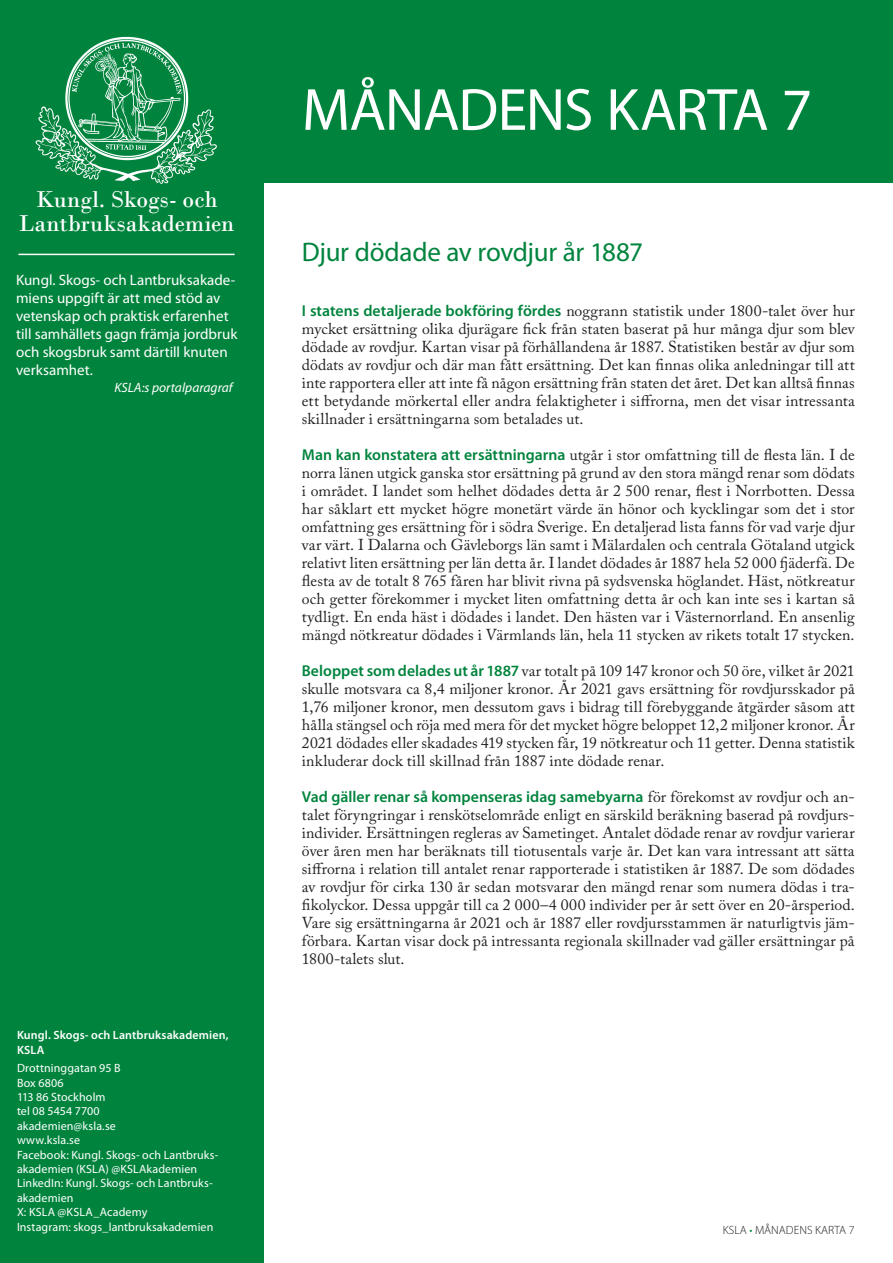
<style>
.page{position:relative;width:893px;height:1263px;background:#fff}
.page>*{position:absolute;margin:0;border:0;box-sizing:border-box;transform-origin:0 0}
.t1{font:60px "Myriad Pro";letter-spacing:-.02em;color:#fff}
.Rubrik_2{font:27px "Myriad Pro";letter-spacing:-.015em;color:#00843d}
.brödtext_utan_indrag{font:24px/24px "Bodoni";color:#fff;text-align:center}
.brödtext{font:15.75px/18px "Adobe Caslon Pro";letter-spacing:.005em;color:#231f20;text-align:justify}
.Text_i_ruta{font:15px/18px "Myriad Pro";color:#fff}
.Text_i_ruta-2{font:italic 13.5px "Myriad Pro";letter-spacing:.005em;color:#fff}
.t2{font:12px "Myriad Pro";letter-spacing:.01em;color:#fff}
.t3{font:600 12px/14.4px "Myriad Pro";letter-spacing:.01em;color:#fff}
.t4{font:300 12px "Myriad Pro";color:#231f20}
.s1{font-family:"Myriad Pro";font-weight:600;color:#00843d}
.s2{color:#00843d}
</style>
<div class="page">
<div style="left:0;top:0;width:893px;height:183px;background:#00843d"></div>
<div style="left:0;top:0;width:264px;height:1263px;background:#00843d"></div>
<hr style="left:18px;top:254px;width:217px;height:1px;background:#fff">
<img style="left:35px;top:36px;width:182px;height:148px">
<p class="brödtext_utan_indrag" style="left:19px;top:187px;width:217px">Kungl. Skogs- och<br>Lantbruksakademien</p>
<p class="Text_i_ruta" style="left:16px;top:272px;width:223px">Kungl. Skogs- och Lantbruksakade&shy;miens uppgift är att med stöd av vetenskap och praktisk erfarenhet till samhällets gagn främja jordbruk och skogsbruk samt därtill knuten verksamhet.</p>
<p class="Text_i_ruta-2" style="left:114px;top:380px;width:120px">KSLA:s portalparagraf</p>
<p class="t3" style="left:17px;top:1028px;width:213px">Kungl. Skogs- och Lantbruksakademien,<br>KSLA</p>
<p class="t2" style="left:17px;top:1062px;width:105px">Drottninggatan 95 B</p>
<p class="t2" style="left:17px;top:1076px;width:48px">Box 6806</p>
<p class="t2" style="left:17px;top:1090px;width:90px">113 86 Stockholm</p>
<p class="t2" style="left:17px;top:1105px;width:84px">tel 08 5454 7700</p>
<p class="t2" style="left:17px;top:1119px;width:100px">akademien@ksla.se</p>
<p class="t2" style="left:17px;top:1134px;width:65px">www.ksla.se</p>
<p class="t2" style="left:17px;top:1148px;width:203px">Facebook: Kungl. Skogs- och Lantbruks-</p>
<p class="t2" style="left:17px;top:1162px;width:182px">akademien (KSLA) @KSLAkademien</p>
<p class="t2" style="left:17px;top:1177px;width:197px">LinkedIn: Kungl. Skogs- och Lantbruks-</p>
<p class="t2" style="left:17px;top:1191px;width:58px">akademien</p>
<p class="t2" style="left:17px;top:1206px;width:132px">X: KSLA @KSLA_Academy</p>
<p class="t2" style="left:17px;top:1220px;width:198px">Instagram: skogs_lantbruksakademien</p>
<p class="t1" style="left:302px;top:77px;width:512px">MÅNADENS KARTA 7</p>
<p class="Rubrik_2" style="left:302px;top:238px;width:342px">Djur dödade av rovdjur år 1887</p>
<p class="brödtext" style="left:302px;top:301px;width:554px"><span class="s1">I statens detaljerade bokföring fördes</span> noggrann statistik under 1800-talet över hur mycket ersättning olika djurägare fick från staten baserat på hur många djur som blev dödade av rovdjur. Kartan visar på förhållandena år 1887. Statistiken består av djur som dödats av rovdjur och där man fått ersättning. Det kan finnas olika anledningar till att inte rapportera eller att inte få någon ersättning från staten det året. Det kan alltså finnas ett betydande mörkertal eller andra felaktigheter i siffrorna, men det visar intressanta skillnader i ersättningarna som betalades ut.</p>
<p class="brödtext" style="left:302px;top:445px;width:554px"><span class="s1">Man kan konstatera att ersättningarna</span> utgår i stor omfattning till de flesta län. I de norra länen utgick ganska stor ersättning på grund av den stora mängd renar som dödats i området. I landet som helhet dödades detta år 2 500 renar, flest i Norrbotten. Dessa har såklart ett mycket högre monetärt värde än hönor och kycklingar som det i stor omfattning ges ersättning för i södra Sverige. En detaljerad lista fanns för vad varje djur var värt. I Dalarna och Gävleborgs län samt i Mälardalen och centrala Götaland utgick relativt liten ersättning per län detta år. I landet dödades år 1887 hela 52 000 fjäderfä. De flesta av de totalt 8 765 fåren har blivit rivna på sydsvenska höglandet. Häst, nötkreatur och getter förekommer i mycket liten omfattning detta år och kan inte ses i kartan så tydligt. En enda häst i dödades i landet. Den hästen var i Västernorrland. En ansenlig mängd nötkreatur dödades i Värmlands län, hela 11 stycken av rikets totalt 17 stycken.</p>
<p class="brödtext" style="left:302px;top:661px;width:554px"><span class="s1">Beloppet som delades ut år 1887</span> var totalt på 109 147 kronor och 50 öre, vilket år 2021 skulle motsvara ca 8,4 miljoner kronor. År 2021 gavs ersättning för rovdjursskador på 1,76 miljoner kronor, men dessutom gavs i bidrag till förebyggande åtgärder såsom att hålla stängsel och röja med mera för det mycket högre beloppet 12,2 miljoner kronor. År 2021 dödades eller skadades 419 stycken får, 19 nötkreatur och 11 getter. Denna statistik inkluderar dock till skillnad från 1887 inte dödade renar.</p>
<p class="brödtext" style="left:302px;top:787px;width:554px"><span class="s1">Vad gäller renar så kompenseras idag samebyarna</span> för förekomst av rovdjur och an&shy;talet föryngringar i renskötselområde enligt en särskild beräkning baserad på rovdjurs&shy;individer. Ersättningen regleras av Sametinget. Antalet dödade renar av rovdjur varierar över åren men har beräknats till tiotusentals varje år. Det kan vara intressant att sätta siffrorna i relation till antalet renar rapporterade i statistiken år 1887. De som dödades av rovdjur för cirka 130 år sedan motsvarar den mängd renar som numera dödas i tra&shy;fikolyckor. Dessa uppgår till ca 2 000–4 000 individer per år sett över en 20-årsperiod.<br>Vare sig ersättningarna år 2021 och år 1887 eller rovdjursstammen är naturligtvis jäm&shy;förbara. Kartan visar dock på intressanta regionala skillnader vad gäller ersättningar på 1800-talets slut.</p>
<p class="t4" style="left:723px;top:1223px;width:133px">KSLA <span class="s2">•</span> MÅNADENS KARTA 7</p>
</div>
